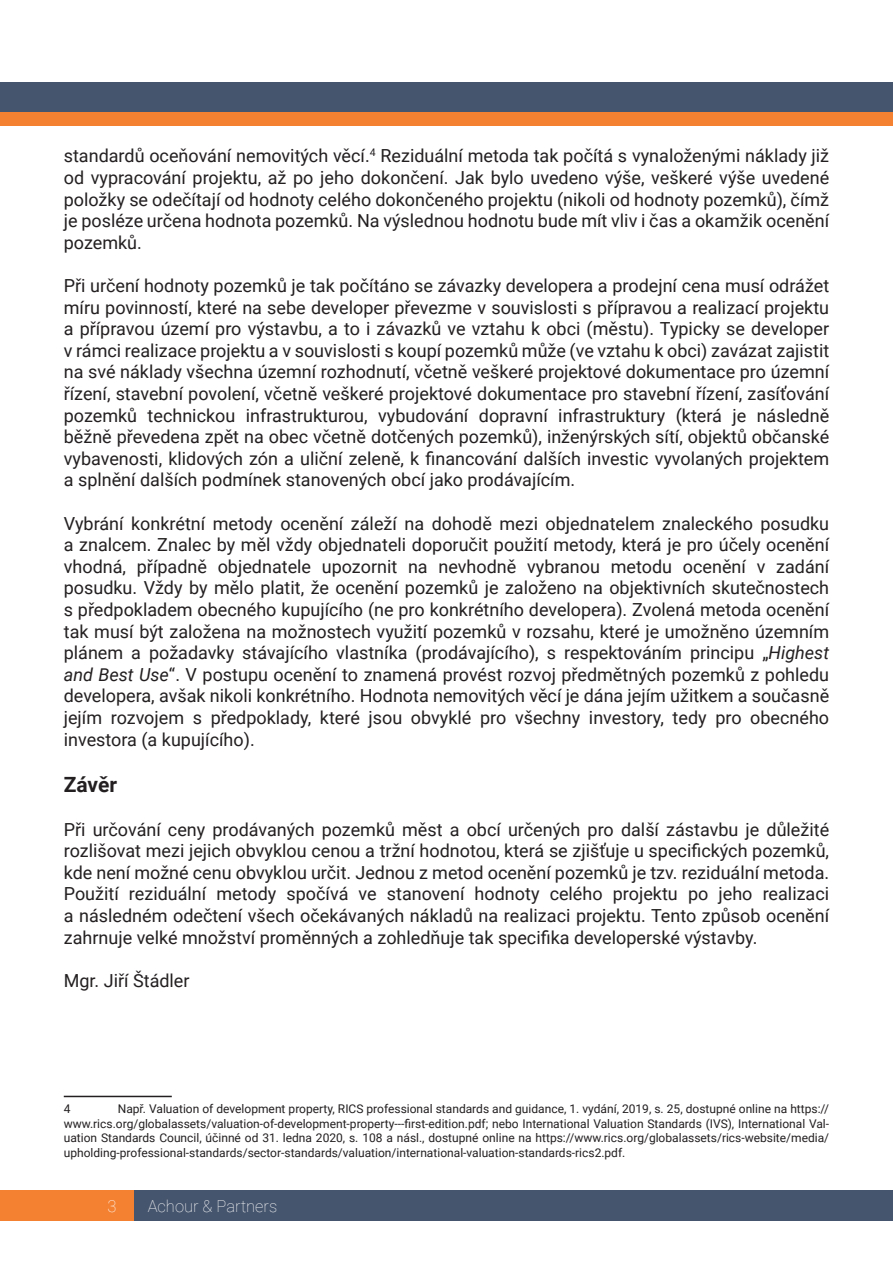
<style>
.page{position:relative;width:893px;height:1263px;background:#fff}
.page>*{position:absolute;margin:0;border:0;box-sizing:border-box;transform-origin:0 0}
.t1{font:700 21px "Roboto";letter-spacing:-.005em;color:#231f20}
.t2{font:18px/21.6px "Roboto";color:#231f20;text-align:justify}
.t3{font:100 16.5px "Roboto";color:#fff}
.t4{font:12px/14.4px "Roboto";color:#231f20;text-align:justify}
.s1{font-style:italic}
</style>
<div class="page">
<div style="left:0;top:1191px;width:135px;height:30px;background:#f48131"></div>
<div style="left:135px;top:1191px;width:758px;height:30px;background:#46556e"></div>
<div style="left:0;top:82px;width:893px;height:30px;background:#46556e"></div>
<div style="left:0;top:113px;width:893px;height:13px;background:#f48131"></div>
<hr style="left:64px;top:1096px;width:108px;height:1px;background:#231f20">
<p class="t2" style="left:64px;top:144px;width:767px">standardů oceňování nemovitých věcí.<sup>4</sup> Reziduální metoda tak počítá s vynaloženými náklady již od vypracování projektu, až po jeho dokončení. Jak bylo uvedeno výše, veškeré výše uvedené položky se odečítají od hodnoty celého dokončeného projektu (nikoli od hodnoty pozemků), čímž je posléze určena hodnota pozemků. Na výslednou hodnotu bude mít vliv i čas a okamžik ocenění pozemků.</p>
<p class="t2" style="left:64px;top:274px;width:767px">Při určení hodnoty pozemků je tak počítáno se závazky developera a prodejní cena musí odrážet míru povinností, které na sebe developer převezme v souvislosti s přípravou a realizací projektu a přípravou území pro výstavbu, a to i závazků ve vztahu k obci (městu). Typicky se developer v rámci realizace projektu a v souvislosti s koupí pozemků může (ve vztahu k obci) zavázat zajistit na své náklady všechna územní rozhodnutí, včetně veškeré projektové dokumentace pro územní řízení, stavební povolení, včetně veškeré projektové dokumentace pro stavební řízení, zasíťování pozemků technickou infrastrukturou, vybudování dopravní infrastruktury (která je následně běžně převedena zpět na obec včetně dotčených pozemků), inženýrských sítí, objektů občanské vybavenosti, klidových zón a uliční zeleně, k financování dalších investic vyvolaných projektem a splnění dalších podmínek stanovených obcí jako prodávajícím.</p>
<p class="t2" style="left:64px;top:512px;width:767px">Vybrání konkrétní metody ocenění záleží na dohodě mezi objednatelem znaleckého posudku a znalcem. Znalec by měl vždy objednateli doporučit použití metody, která je pro účely ocenění vhodná, případně objednatele upozornit na nevhodně vybranou metodu ocenění v zadání posudku. Vždy by mělo platit, že ocenění pozemků je založeno na objektivních skutečnostech s předpokladem obecného kupujícího (ne pro konkrétního developera). Zvolená metoda ocenění tak musí být založena na možnostech využití pozemků v rozsahu, které je umožněno územním plánem a požadavky stávajícího vlastníka (prodávajícího), s respektováním principu „<span class="s1">Highest and Best Use</span>“. V postupu ocenění to znamená provést rozvoj předmětných pozemků z pohledu developera, avšak nikoli konkrétního. Hodnota nemovitých věcí je dána jejím užitkem a současně jejím rozvojem s předpoklady, které jsou obvyklé pro všechny investory, tedy pro obecného investora (a kupujícího).</p>
<p class="t1" style="left:64px;top:770px;width:55px">Závěr</p>
<p class="t2" style="left:64px;top:818px;width:767px">Při určování ceny prodávaných pozemků měst a obcí určených pro další zástavbu je důležité rozlišovat mezi jejich obvyklou cenou a tržní hodnotou, která se zjišťuje u specifických pozemků, kde není možné cenu obvyklou určit. Jednou z metod ocenění pozemků je tzv. reziduální metoda.<br>Použití reziduální metody spočívá ve stanovení hodnoty celého projektu po jeho realizaci a následném odečtení všech očekávaných nákladů na realizaci projektu. Tento způsob ocenění zahrnuje velké množství proměnných a zohledňuje tak specifika developerské výstavby.</p>
<p class="t2" style="left:64px;top:969px;width:127px">Mgr. Jiří Štádler</p>
<p class="t4" style="left:64px;top:1101px;width:767px;text-indent:54px">Např. Valuation of development property, RICS professional standards and guidance, 1. vydání, 2019, s. 25, dostupné online na https:// www.rics.org/globalassets/valuation-of-development-property---first-edition.pdf; nebo International Valuation Standards (IVS), International Val&shy;uation Standards Council, účinné od 31. ledna 2020, s. 108 a násl., dostupné online na https://www.rics.org/globalassets/rics-website/media/ upholding-professional-standards/sector-standards/valuation/international-valuation-standards-rics2.pdf.</p>
<p class="t4" style="left:64px;top:1101px;width:8px">4</p>
<p class="t3" style="left:107px;top:1194px;width:11px">3</p>
<p class="t3" style="left:148px;top:1194px;width:131px">Achour &amp; Partners</p>
</div>
